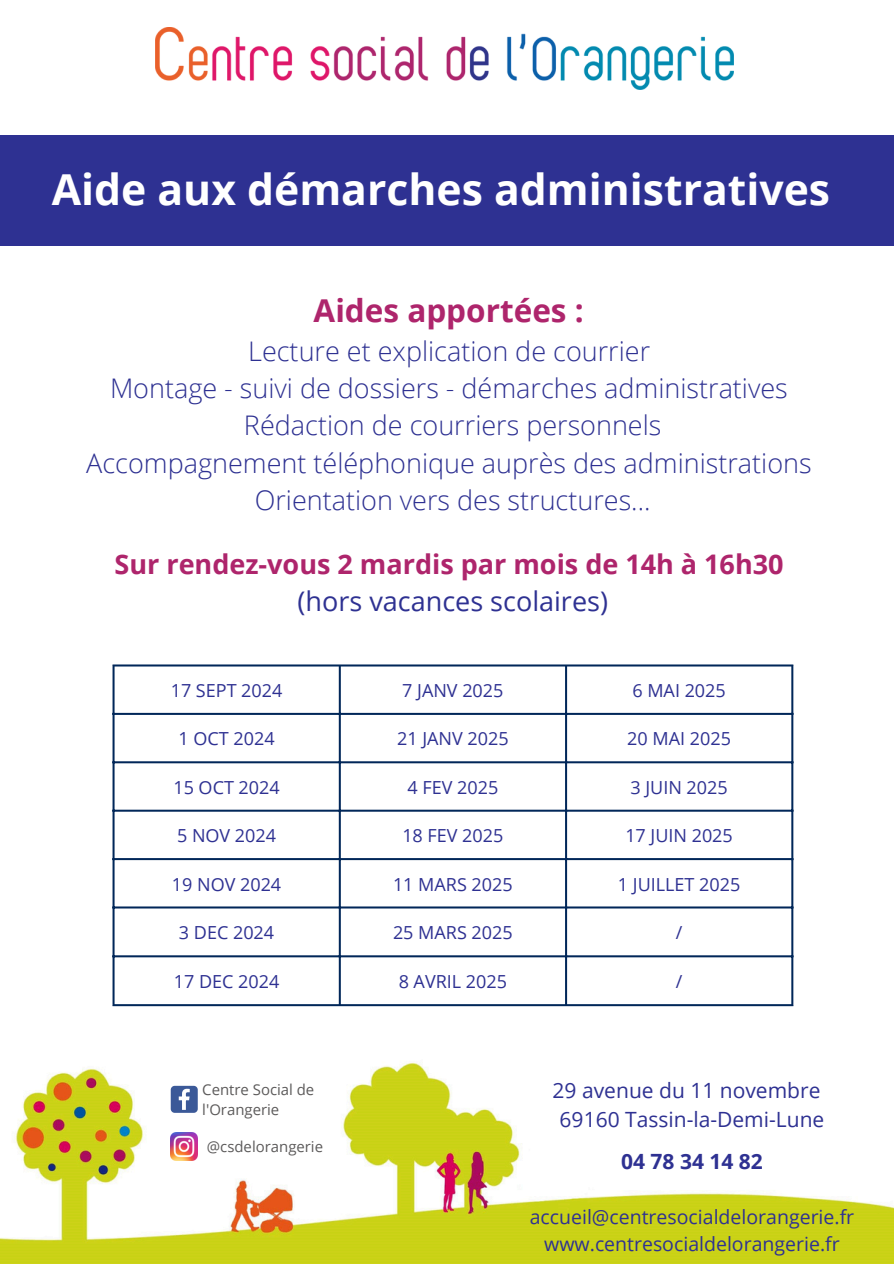
<style>
.page{position:relative;width:894px;height:1264px;background:#fff}
.page>*{position:absolute;margin:0;border:0;box-sizing:border-box;transform-origin:0 0}
.t1{font:700 42.6px "Open Sans";color:#fff}
.t2{font:700 31.5px "Open Sans";color:#ae256c}
.t3{font:300 27px/37.2px "Open Sans";color:#2e3192;text-align:center}
.t4{font:700 27px/37.2px "Open Sans";color:#ae256c;text-align:center}
.t5{font:21px/29.2px "Open Sans";color:#2e3192;text-align:center}
.t6{font:700 21px "Open Sans";color:#2e3192}
.t7{font:19.5px/27px "Open Sans";color:#2e3192;text-align:center}
.t8{font:18px "Open Sans";color:#2e3192}
.t9{font:14.85px/20.2px "Open Sans";color:#5c5a5a}
.s1{font-weight:400;color:#2e3192}
</style>
<div class="page">
<div style="left:0;top:135px;width:893px;height:111px;background:#2e3192"></div>
<img style="left:0;top:1062px;width:893px;height:201px">
<img style="left:171px;top:1132px;width:27px;height:27px">
<svg style="left:171px;top:1085px;width:27px;height:27px"></svg>
<hr style="left:112px;top:666px;width:2px;height:338px;background:#012759">
<hr style="left:339px;top:666px;width:2px;height:338px;background:#012759">
<hr style="left:565px;top:666px;width:2px;height:338px;background:#012759">
<hr style="left:791px;top:666px;width:2px;height:338px;background:#012759">
<hr style="left:112px;top:664px;width:681px;height:2px;background:#012759">
<hr style="left:112px;top:713px;width:681px;height:2px;background:#012759">
<hr style="left:112px;top:761px;width:681px;height:2px;background:#012759">
<hr style="left:112px;top:809px;width:681px;height:2px;background:#012759">
<hr style="left:112px;top:858px;width:681px;height:2px;background:#012759">
<hr style="left:112px;top:906px;width:681px;height:2px;background:#012759">
<hr style="left:112px;top:955px;width:681px;height:2px;background:#012759">
<hr style="left:112px;top:1004px;width:681px;height:2px;background:#012759">
<img style="left:156px;top:28px;width:577px;height:62px">
<p class="t1" style="left:52px;top:160px;width:779px">Aide aux démarches administratives</p>
<h2 class="t2" style="left:313px;top:288px;width:271px">Aides apportées :</h2>
<h2 class="t3" style="left:86px;top:332px;width:726px">Lecture et explication de courrier<br>Montage - suivi de dossiers - démarches administratives Rédaction de courriers personnels<br>Accompagnement téléphonique auprès des administrations Orientation vers des structures...</h2>
<h2 class="t4" style="left:114px;top:545px;width:670px">Sur rendez-vous 2 mardis par mois de 14h à 16h30 <span class="s1">(hors vacances scolaires)</span></h2>
<p class="t8" style="left:171px;top:677px;width:113px">17 SEPT 2024</p>
<p class="t8" style="left:402px;top:677px;width:103px">7 JANV 2025</p>
<p class="t8" style="left:632px;top:677px;width:95px">6 MAI 2025</p>
<p class="t8" style="left:178px;top:726px;width:98px">1 OCT 2024</p>
<p class="t8" style="left:397px;top:726px;width:113px">21 JANV 2025</p>
<p class="t8" style="left:627px;top:726px;width:105px">20 MAI 2025</p>
<p class="t8" style="left:173px;top:774px;width:108px">15 OCT 2024</p>
<p class="t8" style="left:407px;top:774px;width:92px">4 FEV 2025</p>
<p class="t8" style="left:630px;top:774px;width:99px">3 JUIN 2025</p>
<p class="t8" style="left:177px;top:822px;width:100px">5 NOV 2024</p>
<p class="t8" style="left:402px;top:822px;width:102px">18 FEV 2025</p>
<p class="t8" style="left:625px;top:822px;width:109px">17 JUIN 2025</p>
<p class="t8" style="left:172px;top:871px;width:111px">19 NOV 2024</p>
<p class="t8" style="left:393px;top:871px;width:121px">11 MARS 2025</p>
<p class="t8" style="left:617px;top:871px;width:124px">1 JUILLET 2025</p>
<p class="t8" style="left:179px;top:919px;width:97px">3 DEC 2024</p>
<p class="t8" style="left:393px;top:919px;width:121px">25 MARS 2025</p>
<p class="t8" style="left:675px;top:919px;width:8px">/</p>
<p class="t8" style="left:174px;top:968px;width:107px">17 DEC 2024</p>
<p class="t8" style="left:398px;top:968px;width:110px">8 AVRIL 2025</p>
<p class="t8" style="left:675px;top:968px;width:8px">/</p>
<p class="t9" style="left:202px;top:1078px;width:113px">Centre Social de l'Orangerie</p>
<p class="t9" style="left:207px;top:1136px;width:118px">@csdelorangerie</p>
<p class="t5" style="left:552px;top:1075px;width:273px">29 avenue du 11 novembre<br>69160 Tassin-la-Demi-Lune</p>
<p class="t6" style="left:621px;top:1146px;width:143px">04 78 34 14 82</p>
<h4 class="t7" style="left:529px;top:1203px;width:326px">accueil@centresocialdelorangerie.fr www.centresocialdelorangerie.fr</h4>
</div>
